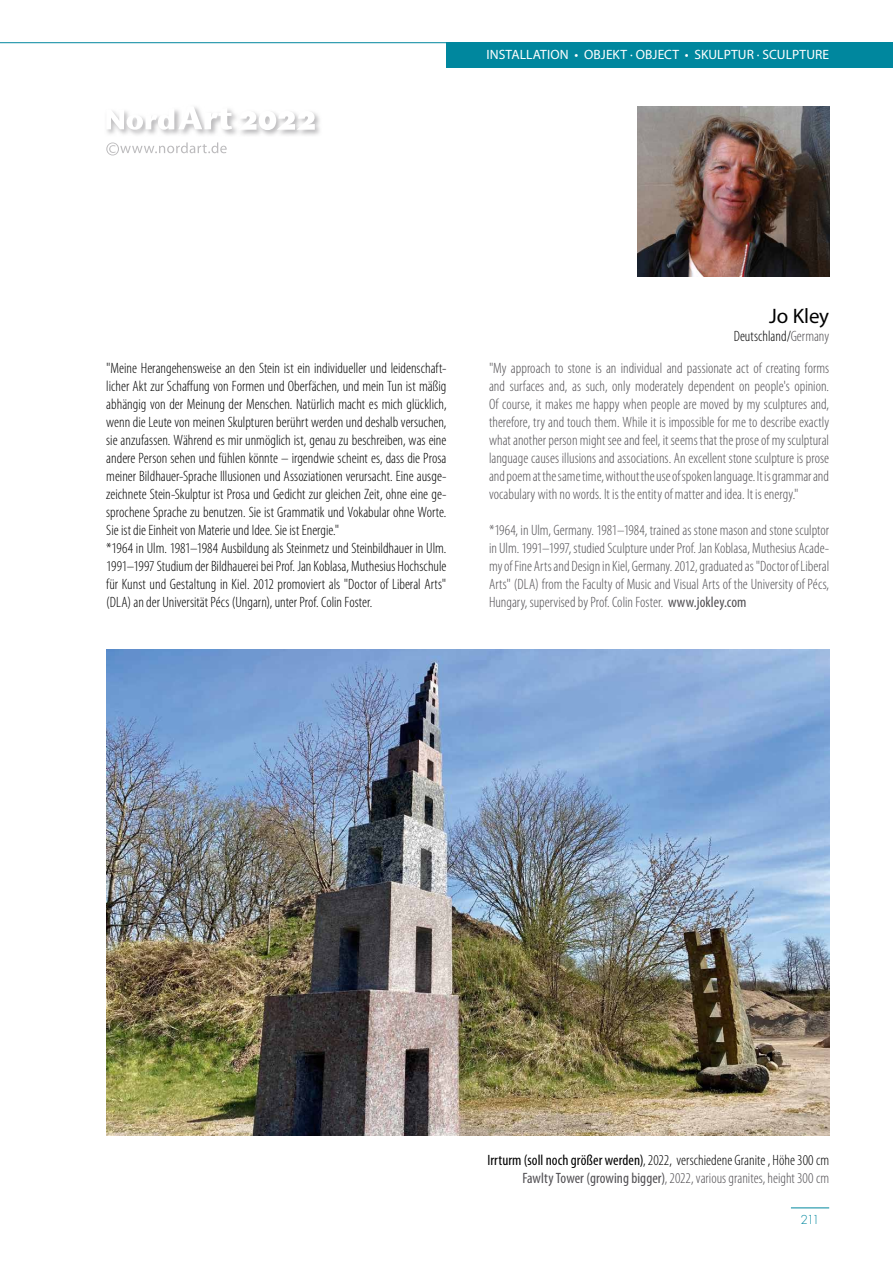
<style>
.page{position:relative;width:893px;height:1263px;background:#fff}
.page>*{position:absolute;margin:0;border:0;box-sizing:border-box;transform-origin:0 0}
.t1{font:21px "Myriad Pro";letter-spacing:-.005em;color:#000}
.t2{font:300 condensed 15px/18px "Myriad Pro";color:#000;text-align:right}
.t3{font:300 condensed 15px/18px "Myriad Pro";color:#514f53;text-align:justify}
.t4{font:13.5px "Myriad Pro";letter-spacing:.005em;color:#fff}
.t5{font:300 12px "Futura Std";color:#00879e}
.s1{color:#514f53}
.s2{font-weight:400}
.s3{font-weight:400;color:#514f53}
</style>
<div class="page">
<div style="left:446px;top:43px;width:447px;height:25px;background:#00879e"></div>
<hr style="left:0;top:42px;width:446px;height:1px;background:#00879e">
<hr style="left:791px;top:1207px;width:38px;height:1px;background:#00879e">
<svg style="left:106px;top:130px;width:71px;height:5px"></svg>
<svg style="left:177px;top:111px;width:60px;height:24px"></svg>
<svg style="left:107px;top:107px;width:125px;height:23px"></svg>
<svg style="left:241px;top:113px;width:79px;height:23px"></svg>
<svg style="left:241px;top:111px;width:74px;height:19px"></svg>
<svg style="left:106px;top:142px;width:121px;height:13px"></svg>
<img style="left:106px;top:650px;width:723px;height:486px">
<img style="left:638px;top:106px;width:191px;height:170px">
<p class="t4" style="left:487px;top:46px;width:344px">INSTALLATION • OBJEKT · OBJECT • SKULPTUR · SCULPTURE</p>
<h1 class="t1" style="left:769px;top:303px;width:62px">Jo Kley</h1>
<p class="t2" style="left:734px;top:327px;width:97px">Deutschland/<span class="s1">Germany</span></p>
<p class="t2" style="left:106px;top:359px;width:342px;text-align:left">"Meine Herangehensweise an den Stein ist ein individueller und leidenschaft&shy;licher Akt zur Schaffung von Formen und Oberfächen, und mein Tun ist mäßig abhängig von der Meinung der Menschen. Natürlich macht es mich glücklich, wenn die Leute von meinen Skulpturen berührt werden und deshalb versuchen, sie anzufassen. Während es mir unmöglich ist, genau zu beschreiben, was eine andere Person sehen und fühlen könnte – irgendwie scheint es, dass die Prosa meiner Bildhauer-Sprache Illusionen und Assoziationen verursacht. Eine ausge&shy;zeichnete Stein-Skulptur ist Prosa und Gedicht zur gleichen Zeit, ohne eine ge&shy;sprochene Sprache zu benutzen. Sie ist Grammatik und Vokabular ohne Worte.<br>Sie ist die Einheit von Materie und Idee. Sie ist Energie."<br>*1964 in Ulm. 1981–1984 Ausbildung als Steinmetz und Steinbildhauer in Ulm.<br>1991–1997 Studium der Bildhauerei bei Prof. Jan Koblasa, Muthesius Hochschule für Kunst und Gestaltung in Kiel. 2012 promoviert als "Doctor of Liberal Arts" (DLA) an der Universität Pécs (Ungarn), unter Prof. Colin Foster.</p>
<p class="t3" style="left:489px;top:359px;width:342px">"My approach to stone is an individual and passionate act of creating forms and surfaces and, as such, only moderately dependent on people's opinion.<br>Of course, it makes me happy when people are moved by my sculptures and, therefore, try and touch them. While it is impossible for me to describe exactly what another person might see and feel, it seems that the prose of my sculptural language causes illusions and associations. An excellent stone sculpture is prose and poem at the same time, without the use of spoken language. It is grammar and vocabulary with no words. It is the entity of matter and idea. It is energy."</p>
<p class="t3" style="left:489px;top:521px;width:342px">*1964, in Ulm, Germany. 1981–1984, trained as stone mason and stone sculptor in Ulm. 1991–1997, studied Sculpture under Prof. Jan Koblasa, Muthesius Acade&shy;my of Fine Arts and Design in Kiel, Germany. 2012, graduated as "Doctor of Liberal Arts" (DLA) from the Faculty of Music and Visual Arts of the University of Pécs, Hungary, supervised by Prof. Colin Foster. <span class="s2">www.jokley.com</span></p>
<p class="t2" style="left:487px;top:1151px;width:343px"><span class="s2">Irrturm (soll noch größer werden)</span>, 2022, verschiedene Granite , Höhe 300 cm<br><span class="s3">Fawlty Tower (growing bigger)</span><span class="s1">, 2022, various granites, height 300 cm</span></p>
<p class="t5" style="left:800px;top:1212px;width:21px">211</p>
</div>
